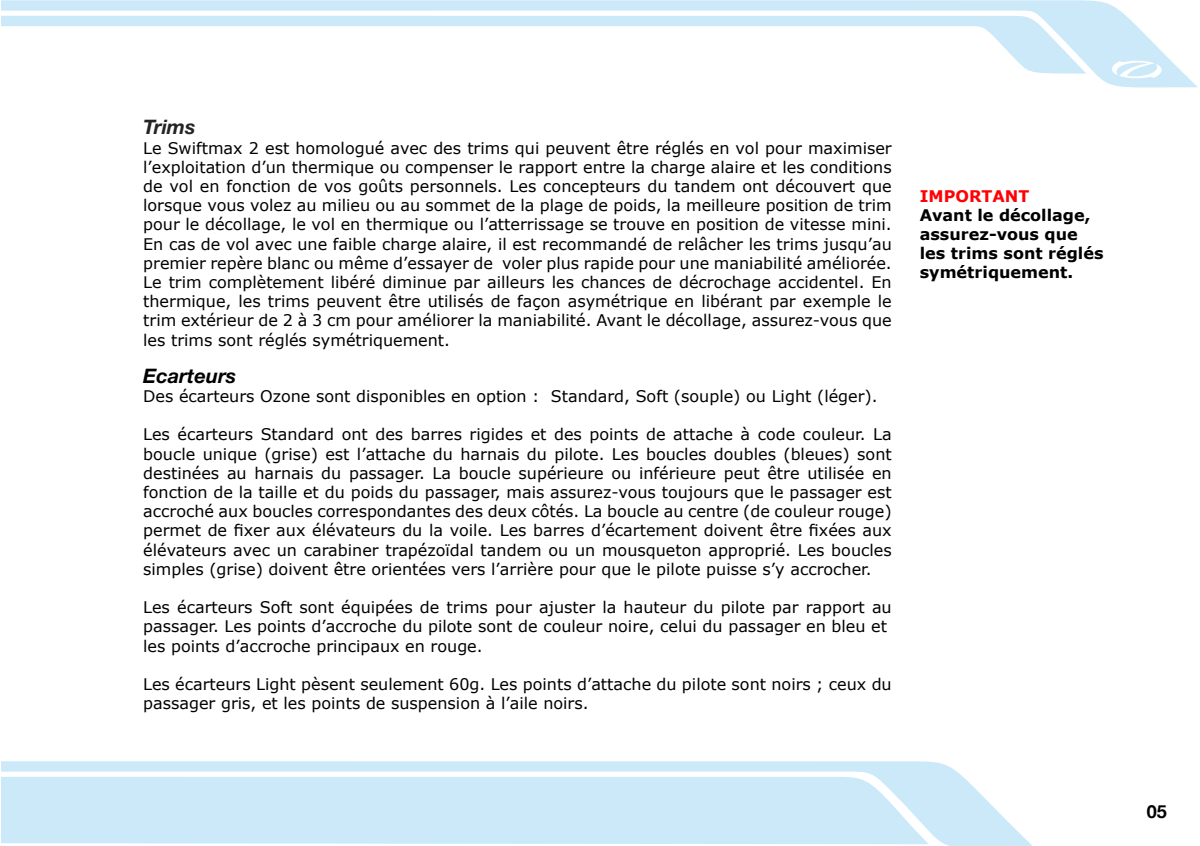
<style>
.page{position:relative;width:1200px;height:846px;background:#fff}
.page>*{position:absolute;margin:0;border:0;box-sizing:border-box;transform-origin:0 0}
.t1{font:italic 700 20px "Helvetica Neue LT Std";color:#000}
.t2{font:italic 700 20px "Helvetica Neue LT Std";color:#242425}
.t3{font:700 18px "Helvetica Neue";color:#000}
.t4{font:16px/19.2px "Verdana";color:#000;text-align:justify}
.t5{font:700 16px/19.2px "Verdana";color:#000}
.t6{font:700 16px "Verdana";color:#ff0005}
</style>
<div class="page">
<svg style="left:1px;top:761px;width:1031px;height:85px;background:#d2ebfa"></svg>
<svg style="left:1px;top:0;width:1196px;height:88px"></svg>
<svg style="left:1px;top:16px;width:1085px;height:58px"></svg>
<svg style="left:1110px;top:60px;width:55px;height:18px"></svg>
<p class="t2" style="left:143px;top:115px;width:54px">Trims</p>
<p class="t4" style="left:143px;top:138px;width:750px">Le Swiftmax 2 est homologué avec des trims qui peuvent être réglés en vol pour maximiser l’exploitation d’un thermique ou compenser le rapport entre la charge alaire et les conditions de vol en fonction de vos goûts personnels. Les concepteurs du tandem ont découvert que lorsque vous volez au milieu ou au sommet de la plage de poids, la meilleure position de trim pour le décollage, le vol en thermique ou l’atterrissage se trouve en position de vitesse mini.<br>En cas de vol avec une faible charge alaire, il est recommandé de relâcher les trims jusqu’au premier repère blanc ou même d’essayer de voler plus rapide pour une maniabilité améliorée.<br>Le trim complètement libéré diminue par ailleurs les chances de décrochage accidentel. En thermique, les trims peuvent être utilisés de façon asymétrique en libérant par exemple le trim extérieur de 2 à 3 cm pour améliorer la maniabilité. Avant le décollage, assurez-vous que les trims sont réglés symétriquement.</p>
<p class="t1" style="left:143px;top:363px;width:94px">Ecarteurs</p>
<p class="t4" style="left:143px;top:386px;width:735px">Des écarteurs Ozone sont disponibles en option : Standard, Soft (souple) ou Light (léger).</p>
<p class="t4" style="left:143px;top:425px;width:750px">Les écarteurs Standard ont des barres rigides et des points de attache à code couleur. La boucle unique (grise) est l’attache du harnais du pilote. Les boucles doubles (bleues) sont destinées au harnais du passager. La boucle supérieure ou inférieure peut être utilisée en fonction de la taille et du poids du passager, mais assurez-vous toujours que le passager est accroché aux boucles correspondantes des deux côtés. La boucle au centre (de couleur rouge) permet de fixer aux élévateurs du la voile. Les barres d’écartement doivent être fixées aux élévateurs avec un carabiner trapézoïdal tandem ou un mousqueton approprié. Les boucles simples (grise) doivent être orientées vers l’arrière pour que le pilote puisse s’y accrocher.</p>
<p class="t4" style="left:143px;top:597px;width:750px;text-align:left">Les écarteurs Soft sont équipées de trims pour ajuster la hauteur du pilote par rapport au passager. Les points d’accroche du pilote sont de couleur noire, celui du passager en bleu et les points d’accroche principaux en rouge.</p>
<p class="t4" style="left:143px;top:674px;width:750px">Les écarteurs Light pèsent seulement 60g. Les points d’attache du pilote sont noirs ; ceux du passager gris, et les points de suspension à l’aile noirs.</p>
<p class="t6" style="left:919px;top:184px;width:111px">IMPORTANT</p>
<p class="t5" style="left:919px;top:205px;width:185px">Avant le décollage, assurez-vous que les trims sont réglés symétriquement.</p>
<p class="t3" style="left:1146px;top:800px;width:22px">05</p>
</div>
